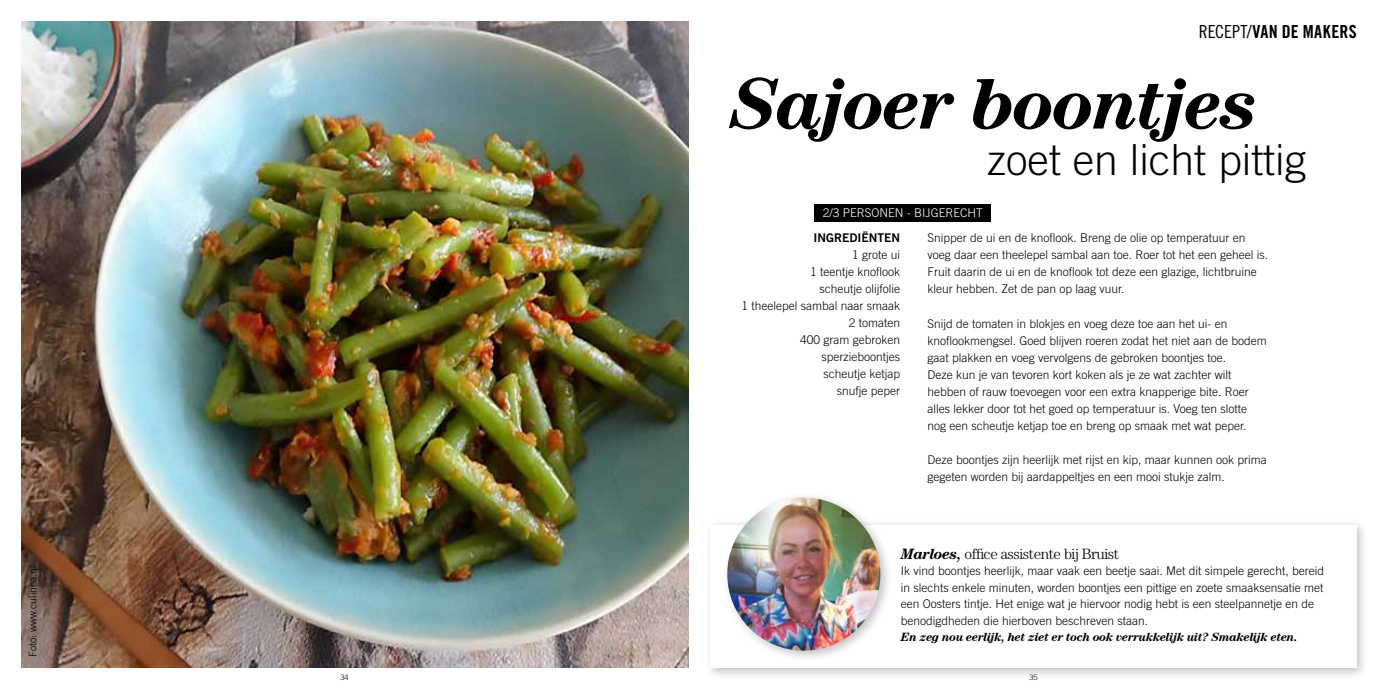
<style>
.page{position:relative;width:1378px;height:689px;background:#fff}
.page>*{position:absolute;margin:0;border:0;box-sizing:border-box;transform-origin:0 0}
.t1{font:italic 700 73.05px "Century LT";letter-spacing:-.03em;color:#000}
.t2{font:300 42.75px "Trade Gothic LT Std";color:#000}
.t3{font:18px "Trade Gothic LT Std Bd Cn 20";letter-spacing:.02em;color:#000}
.t4{font:300 15px "Century LT";letter-spacing:-.03em;color:#000}
.t5{font:300 12px/17px "Trade Gothic LT Std";color:#000}
.t6{font:italic 700 12px "Century LT";letter-spacing:-.03em;color:#000}
.t7{font:300 12px "Trade Gothic LT Std";color:#fff}
.t8{font:12px "Trade Gothic LT Std Bd 2";color:#000}
.t9{font:300 10.5px "Trade Gothic LT Std";color:#000}
.t10{font:300 7.5px "Trade Gothic LT Std";color:#000}
.s1{font-family:"Trade Gothic LT Std Cn 18"}
.s2{font-weight:700;font-style:italic}
</style>
<div class="page">
<img style="left:21px;top:21px;width:668px;height:647px">
<div style="left:814px;top:204px;width:177px;height:17px;background:#000"></div>
<div style="left:704px;top:519px;width:664px;height:161px;background:#000;opacity:.25"></div>
<div style="left:710px;top:525px;width:646px;height:143px;background:#fff"></div>
<div style="left:721px;top:492px;width:171px;height:171px;background:#000;opacity:.25"></div>
<img style="left:727px;top:497px;width:153px;height:154px;border-radius:77px">
<p class="t9" style="left:27px;top:657px;width:93px;rotate:-90deg">Foto: www.culinea.nl</p>
<h3 class="t3" style="left:1199px;top:21px;width:159px"><span class="s1">RECEPT/</span>VAN DE MAKERS</h3>
<h1 class="t1" style="left:730px;top:61px;width:530px">Sajoer boontjes</h1>
<h2 class="t2" style="left:987px;top:134px;width:320px">zoet en licht pittig</h2>
<p class="t7" style="left:822px;top:206px;width:162px">2/3 PERSONEN - BIJGERECHT</p>
<p class="t8" style="left:813px;top:231px;width:88px">INGREDIËNTEN</p>
<p class="t5" style="left:741px;top:246px;width:160px;text-align:right">1 grote ui<br>1 teentje knoflook<br>scheutje olijfolie<br>1 theelepel sambal naar smaak<br>2 tomaten<br>400 gram gebroken sperzieboontjes<br>scheutje ketjap<br>snufje peper</p>
<p class="t5" style="left:927px;top:229px;width:342px">Snipper de ui en de knoflook. Breng de olie op temperatuur en voeg daar een theelepel sambal aan toe. Roer tot het een geheel is.<br>Fruit daarin de ui en de knoflook tot deze een glazige, lichtbruine kleur hebben. Zet de pan op laag vuur.</p>
<p class="t5" style="left:927px;top:315px;width:341px">Snijd de tomaten in blokjes en voeg deze toe aan het ui- en knoflookmengsel. Goed blijven roeren zodat het niet aan de bodem gaat plakken en voeg vervolgens de gebroken boontjes toe.<br>Deze kun je van tevoren kort koken als je ze wat zachter wilt hebben of rauw toevoegen voor een extra knapperige bite. Roer alles lekker door tot het goed op temperatuur is. Voeg ten slotte nog een scheutje ketjap toe en breng op smaak met wat peper.</p>
<p class="t5" style="left:927px;top:451px;width:341px">Deze boontjes zijn heerlijk met rijst en kip, maar kunnen ook prima gegeten worden bij aardappeltjes en een mooi stukje zalm.</p>
<p class="t4" style="left:901px;top:545px;width:220px"><span class="s2">Marloes,</span> office assistente bij Bruist</p>
<p class="t5" style="left:901px;top:562px;width:425px;line-height:16.5px">Ik vind boontjes heerlijk, maar vaak een beetje saai. Met dit simpele gerecht, bereid in slechts enkele minuten, worden boontjes een pittige en zoete smaaksensatie met een Oosters tintje. Het enige wat je hiervoor nodig hebt is een steelpannetje en de benodigdheden die hierboven beschreven staan.</p>
<p class="t6" style="left:901px;top:630px;width:398px">En zeg nou eerlijk, het ziet er toch ook verrukkelijk uit? Smakelijk eten.</p>
<p class="t10" style="left:340px;top:672px;width:10px">34</p>
<p class="t10" style="left:1029px;top:672px;width:10px">35</p>
</div>
